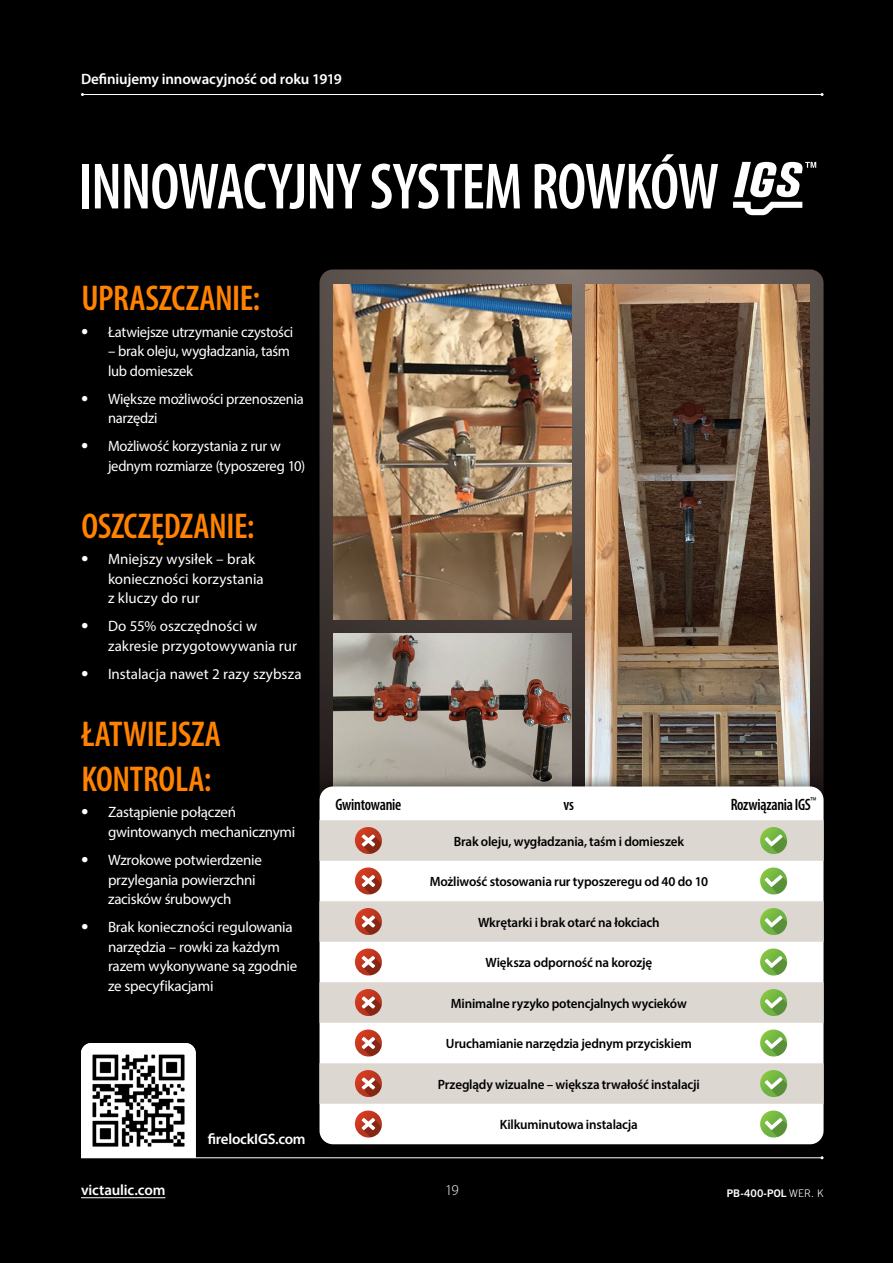
<style>
.page{position:relative;width:893px;height:1263px;background:#000}
.page>*{position:absolute;margin:0;border:0;box-sizing:border-box;transform-origin:0 0}
.t1{font:600 condensed 66px "Myriad Pro";letter-spacing:-.02em;color:#fff;scale:.94 1}
.t2{font:600 condensed 36px/45px "Myriad Pro";letter-spacing:-.01em;color:#ff8300}
.t3{font:600 condensed 16.5px "Myriad Pro";letter-spacing:-.02em;color:#000;scale:.95 1}
.t4{font:15px/19.5px "Myriad Pro";letter-spacing:-.015em;color:#fff}
.t5{font:600 15px "Myriad Pro";letter-spacing:-.01em;color:#fff}
.t6{font:300 15px "Myriad Pro";color:#fff}
.t7{font:600 13.5px "Myriad Pro";letter-spacing:-.015em;color:#000}
.t8{font:10.5px "Trade Gothic LT Std Bd 2";letter-spacing:.01em;color:#fff}
.s1{font-family:"Trade Gothic LT Std";font-weight:300}
</style>
<div class="page">
<svg style="left:733px;top:162px;width:83px;height:53px"></svg>
<svg style="left:320px;top:269px;width:504px;height:500px;background:#514843"></svg>
<img style="left:585px;top:284px;width:225px;height:485px">
<img style="left:333px;top:284px;width:238px;height:335px">
<img style="left:333px;top:633px;width:238px;height:136px">
<img style="left:81px;top:1043px;width:115px;height:114px">
<hr style="left:82px;top:94px;width:740px;height:1px;background:#fff">
<hr style="left:81px;top:1197px;width:84px;height:1px;background:#fff">
<hr style="left:81px;top:1157px;width:741px;height:1px;background:#fff">
<div style="left:302px;top:769px;width:540px;height:393px;background:#000;opacity:.5"></div>
<div style="left:307px;top:774px;width:529px;height:383px;background:#000;opacity:.2"></div>
<div style="left:320px;top:786px;width:504px;height:358px;background:#fff;border-radius:14px"></div>
<svg style="left:320px;top:820px;width:504px;height:284px;fill:#ddd7d1"></svg>
<svg style="left:355px;top:827px;width:27px;height:27px"></svg>
<svg style="left:760px;top:827px;width:27px;height:27px"></svg>
<svg style="left:355px;top:867px;width:27px;height:27px"></svg>
<svg style="left:760px;top:867px;width:27px;height:27px"></svg>
<svg style="left:355px;top:908px;width:27px;height:27px"></svg>
<svg style="left:760px;top:908px;width:27px;height:27px"></svg>
<svg style="left:355px;top:948px;width:27px;height:27px"></svg>
<svg style="left:760px;top:948px;width:27px;height:27px"></svg>
<svg style="left:355px;top:989px;width:27px;height:27px"></svg>
<svg style="left:760px;top:989px;width:27px;height:27px"></svg>
<svg style="left:355px;top:1029px;width:27px;height:27px"></svg>
<svg style="left:760px;top:1029px;width:27px;height:27px"></svg>
<svg style="left:355px;top:1070px;width:27px;height:27px"></svg>
<svg style="left:760px;top:1070px;width:27px;height:27px"></svg>
<svg style="left:355px;top:1110px;width:27px;height:27px"></svg>
<svg style="left:760px;top:1110px;width:27px;height:27px"></svg>
<p class="t5" style="left:81px;top:70px;width:262px">Definiujemy innowacyjność od roku 1919</p>
<h1 class="t1" style="left:78px;top:150px;width:683px">INNOWACYJNY SYSTEM ROWKÓW</h1>
<h2 class="t2" style="left:81px;top:276px;width:180px">UPRASZCZANIE:</h2>
<p class="t4" style="left:81px;top:322px;width:214px"><span class="s1">•</span> Łatwiejsze utrzymanie czystości</p>
<p class="t4" style="left:108px;top:341px;width:183px">– brak oleju, wygładzania, taśm lub domieszek</p>
<p class="t4" style="left:108px;top:389px;width:197px;text-indent:-27px"><span class="s1">•</span> Większe możliwości przenoszenia narzędzi</p>
<p class="t4" style="left:108px;top:436px;width:199px;text-indent:-27px"><span class="s1">•</span> Możliwość korzystania z rur w jednym rozmiarze (typoszereg 10)</p>
<h2 class="t2" style="left:81px;top:504px;width:175px">OSZCZĘDZANIE:</h2>
<p class="t4" style="left:108px;top:549px;width:157px;text-indent:-27px"><span class="s1">•</span> Mniejszy wysiłek – brak konieczności korzystania z kluczy do rur</p>
<p class="t4" style="left:108px;top:616px;width:190px;text-indent:-27px"><span class="s1">•</span> Do 55% oszczędności w zakresie przygotowywania rur</p>
<p class="t4" style="left:81px;top:664px;width:222px"><span class="s1">•</span> Instalacja nawet 2 razy szybsza</p>
<h2 class="t2" style="left:81px;top:712px;width:141px">ŁATWIEJSZA<br>KONTROLA:</h2>
<p class="t4" style="left:108px;top:802px;width:189px;text-indent:-27px"><span class="s1">•</span> Zastąpienie połączeń gwintowanych mechanicznymi</p>
<p class="t4" style="left:108px;top:850px;width:155px;text-indent:-27px"><span class="s1">•</span> Wzrokowe potwierdzenie przylegania powierzchni zacisków śrubowych</p>
<p class="t4" style="left:108px;top:917px;width:191px;text-indent:-27px"><span class="s1">•</span> Brak konieczności regulowania narzędzia – rowki za każdym razem wykonywane są zgodnie ze specyfikacjami</p>
<p class="t5" style="left:208px;top:1130px;width:100px">firelockIGS.com</p>
<p class="t3" style="left:335px;top:795px;width:71px">Gwintowanie</p>
<p class="t3" style="left:564px;top:795px;width:12px">vs</p>
<p class="t3" style="left:731px;top:795px;width:92px">Rozwiązania IGS<sup>™</sup></p>
<p class="t7" style="left:454px;top:832px;width:232px">Brak oleju, wygładzania, taśm i domieszek</p>
<p class="t7" style="left:430px;top:873px;width:280px">Możliwość stosowania rur typoszeregu od 40 do 10</p>
<p class="t7" style="left:478px;top:913px;width:183px">Wkrętarki i brak otarć na łokciach</p>
<p class="t7" style="left:485px;top:954px;width:168px">Większa odporność na korozję</p>
<p class="t7" style="left:451px;top:994px;width:237px">Minimalne ryzyko potencjalnych wycieków</p>
<p class="t7" style="left:446px;top:1035px;width:247px">Uruchamianie narzędzia jednym przyciskiem</p>
<p class="t7" style="left:438px;top:1075px;width:263px">Przeglądy wizualne – większa trwałość instalacji</p>
<p class="t7" style="left:500px;top:1116px;width:140px">Kilkuminutowa instalacja</p>
<p class="t5" style="left:81px;top:1181px;width:86px">victaulic.com</p>
<p class="t6" style="left:445px;top:1182px;width:15px">19</p>
<p class="t8" style="left:727px;top:1186px;width:98px">PB-400-POL <span class="s1">WER. K</span></p>
</div>
